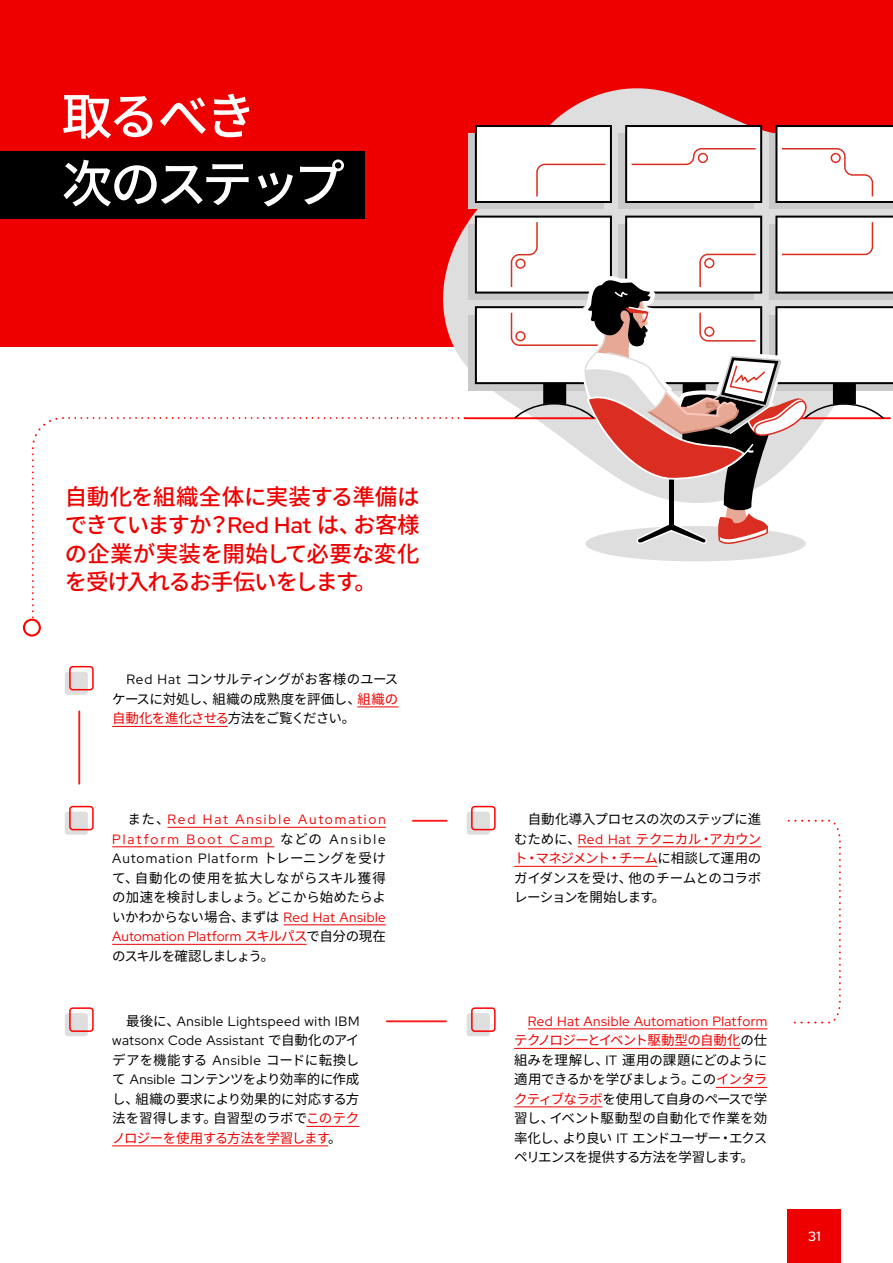
<style>
.page{position:relative;width:893px;height:1263px;background:#fff}
.page>*{position:absolute;margin:0;border:0;box-sizing:border-box;transform-origin:0 0}
.t1{font:500 51px "Noto Sans JP";letter-spacing:-.075em;color:#fff}
.t2{font:500 22.5px/28.5px "Noto Sans JP";letter-spacing:-.045em;color:#e00;text-align:justify}
.t3{font:13.5px/19.5px "Noto Sans JP";letter-spacing:-.04em;color:#000;text-align:justify}
.t4{font:500 13.5px "Red Hat Display";color:#fff}
.s1{font-family:"Red Hat Display"}
.s2{color:#e00}
.s3{font-family:"Red Hat Display";color:#e00}
</style>
<div class="page">
<div style="left:788px;top:1209px;width:53px;height:54px;background:#e00"></div>
<div style="left:0;top:0;width:893px;height:347px;background:#e00"></div>
<div style="left:0;top:151px;width:365px;height:67px;background:#000"></div>
<div style="left:65px;top:672px;width:23px;height:23px;background:#dedede;border-radius:3px"></div>
<div style="left:69px;top:666px;width:25px;height:24px;border:2px solid #f00;border-radius:3px"></div>
<div style="left:467px;top:812px;width:23px;height:23px;background:#dedede;border-radius:3px"></div>
<div style="left:471px;top:806px;width:25px;height:24px;border:2px solid #f00;border-radius:3px"></div>
<div style="left:467px;top:1013px;width:23px;height:23px;background:#dedede;border-radius:3px"></div>
<div style="left:471px;top:1007px;width:25px;height:25px;border:2px solid #f00;border-radius:3px"></div>
<div style="left:65px;top:812px;width:23px;height:23px;background:#dedede;border-radius:3px"></div>
<div style="left:69px;top:806px;width:25px;height:24px;border:2px solid #f00;border-radius:3px"></div>
<div style="left:65px;top:1013px;width:23px;height:23px;background:#dedede;border-radius:3px"></div>
<div style="left:69px;top:1007px;width:25px;height:25px;border:2px solid #f00;border-radius:3px"></div>
<svg style="left:443px;top:88px;width:450px;height:332px"></svg>
<hr style="left:464px;top:417px;width:426px;height:2px;background:#f00">
<div style="left:469px;top:224px;width:135px;height:76px;background:linear-gradient(to bottom,#c9c9c9,#c9c9c9)"></div>
<div style="left:469px;top:133px;width:135px;height:76px;background:#c9c9c9"></div>
<div style="left:769px;top:133px;width:124px;height:76px;background:#c9c9c9"></div>
<div style="left:469px;top:315px;width:135px;height:75px;background:linear-gradient(to bottom,#c9c9c9,#c9c9c9)"></div>
<svg style="left:475px;top:125px;width:137px;height:78px;background:#afafaf"></svg>
<div style="left:481px;top:132px;width:124px;height:64px;background:#fff"></div>
<svg style="left:511px;top:148px;width:362px;height:68px"></svg>
<svg style="left:775px;top:125px;width:118px;height:78px;background:#ece7e7"></svg>
<svg style="left:625px;top:125px;width:137px;height:78px;background:#eae6e6"></svg>
<div style="left:585px;top:526px;width:221px;height:35px;background:#dedede;border-radius:50%"></div>
<svg style="left:475px;top:216px;width:418px;height:331px"></svg>
<svg style="left:23px;top:618px;width:18px;height:19px"></svg>
<svg style="left:31px;top:416px;width:435px;height:203px"></svg>
<svg style="left:787px;top:819px;width:54px;height:205px"></svg>
<hr style="left:413px;top:820px;width:34px;height:2px;background:#ff1a1a">
<hr style="left:78px;top:711px;width:2px;height:73px;background:#ff1a1a">
<hr style="left:387px;top:1020px;width:59px;height:2px;background:#ff1a1a">
<hr style="left:357px;top:706px;width:41px;height:1px;background:#e00">
<hr style="left:112px;top:726px;width:116px;height:1px;background:#e00">
<hr style="left:578px;top:846px;width:183px;height:1px;background:#e00">
<hr style="left:514px;top:866px;width:143px;height:1px;background:#e00">
<hr style="left:306px;top:1126px;width:53px;height:1px;background:#e00">
<hr style="left:112px;top:1145px;width:216px;height:1px;background:#e00">
<hr style="left:167px;top:827px;width:219px;height:1px;background:#e00">
<hr style="left:112px;top:846px;width:162px;height:1px;background:#e00">
<hr style="left:284px;top:924px;width:102px;height:1px;background:#e00">
<hr style="left:112px;top:944px;width:195px;height:1px;background:#e00">
<hr style="left:528px;top:1028px;width:239px;height:1px;background:#e00">
<hr style="left:514px;top:1048px;width:226px;height:1px;background:#e00">
<hr style="left:716px;top:1087px;width:51px;height:1px;background:#e00">
<hr style="left:514px;top:1106px;width:88px;height:1px;background:#e00">
<p class="t1" style="left:62px;top:87px;width:196px">取るべき</p>
<p class="t1" style="left:62px;top:155px;width:285px">次のステップ</p>
<p class="t2" style="left:65px;top:483px;width:356px">自動化を組織全体に実装する準備はできていますか？<span class="s1">Red Hat</span> は、お客様の企業が実装を開始して必要な変化を受け入れるお手伝いをします。</p>
<p class="t3" style="left:112px;top:670px;width:288px;text-indent:14px"><span class="s1">Red Hat</span> コンサルティングがお客様のユースケースに対処し、組織の成熟度を評価し、<span class="s2">組織の自動化を進化させる</span>方法をご覧ください。</p>
<p class="t3" style="left:112px;top:810px;width:275px;text-indent:15px">また、<span class="s3">Red Hat Ansible Automation Platform Boot Camp</span> などの <span class="s1">Ansible Automation Platform</span> トレーニングを受けて、自動化の使用を拡大しながらスキル獲得の加速を検討しましょう。どこから始めたらよいかわからない場合、まずは <span class="s3">Red Hat Ansible Automation Platform</span> <span class="s2">スキルパス</span>で自分の現在のスキルを確認しましょう。</p>
<p class="t3" style="left:112px;top:1011px;width:249px;text-indent:14px">最後に、<span class="s1">Ansible Lightspeed with IBM watsonx Code Assistant</span> で自動化のアイデアを機能する <span class="s1">Ansible</span> コードに転換して <span class="s1">Ansible</span> コンテンツをより効率的に作成し、組織の要求により効果的に対応する方法を習得します。自習型のラボで<span class="s2">このテクノロジーを使用する方法を学習します</span>。</p>
<p class="t3" style="left:514px;top:810px;width:249px;text-indent:14px">自動化導入プロセスの次のステップに進むために、<span class="s3">Red Hat</span> <span class="s2">テクニカル・アカウント・マネジメント・チーム</span>に相談して運用のガイダンスを受け、他のチームとのコラボレーションを開始します。</p>
<p class="t3" style="left:514px;top:1011px;width:255px;text-indent:14px"><span class="s3">Red Hat Ansible Automation Platform</span><span class="s2">テクノロジーとイベント駆動型の自動化</span>の仕組みを理解し、<span class="s1">IT</span> 運用の課題にどのように適用できるかを学びましょう。この<span class="s2">インタラクティブなラボ</span>を使用して自身のペースで学習し、イベント駆動型の自動化で作業を効率化し、より良い <span class="s1">IT</span> エンドユーザー・エクスペリエンスを提供する方法を学習します。</p>
<p class="t4" style="left:808px;top:1227px;width:14px">31</p>
</div>
